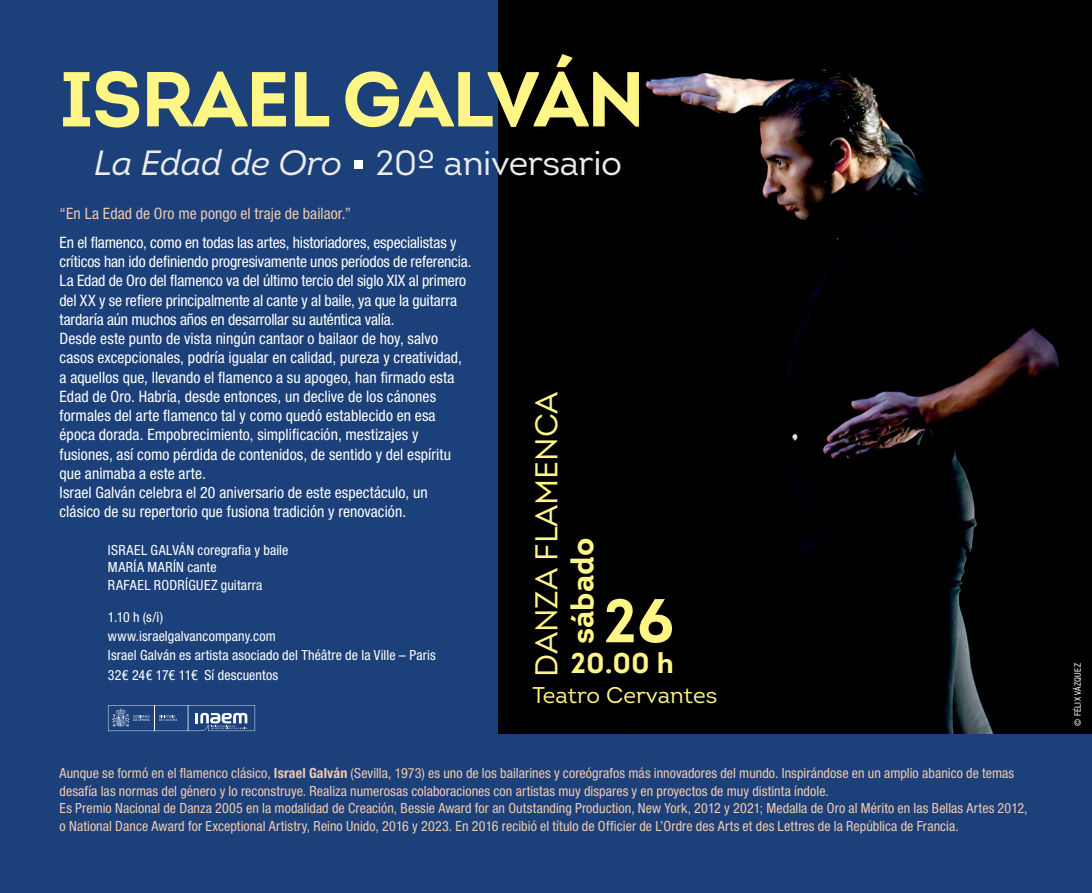
<style>
.page{position:relative;width:1092px;height:893px;background:#fff}
.page>*{position:absolute;margin:0;border:0;box-sizing:border-box;transform-origin:0 0}
.t1{font:700 77.52px "Intro";letter-spacing:-.02em;color:#fff685}
.t2{font:700 61.25px "Intro";color:#fff685}
.t3{font:35px "Intro";letter-spacing:-.01em;color:#ebeceb}
.t4{font:31.5px "Intro";color:#fff685}
.t5{font:700 31.5px "Intro";color:#fff685}
.t6{font:700 28.53px "Intro";color:#fff685}
.t7{font:22.75px "Intro";color:#fff685}
.t8{font:condensed 15.75px/19.2px "Helvetica Neue LT Std";color:#fff}
.t9{font:condensed 15.75px "Helvetica Neue LT Std";letter-spacing:.005em;color:#efcab0}
.t10{font:condensed 14px/17.5px "Helvetica Neue LT Std";letter-spacing:.005em;color:#efcab0}
.t11{font:condensed 14px/19.2px "Helvetica Neue LT Std";letter-spacing:.01em;color:#fff}
.t12{font:condensed 8.75px "Helvetica Neue LT Std";letter-spacing:.035em;color:#fff}
.s1{font-style:italic}
.s2{font-weight:700}
</style>
<div class="page">
<div style="left:0;top:0;width:1091px;height:893px;background:#1b407a"></div>
<div style="left:499px;top:0;width:592px;height:733px;background:#000001"></div>
<div style="left:355px;top:160px;width:8px;height:8px;background:#fff"></div>
<svg style="left:108px;top:705px;width:147px;height:26px"></svg>
<h1 class="t1" style="left:60px;top:50px;width:587px">ISRAEL GALVÁN</h1>
<h3 class="t3" style="left:94px;top:142px;width:529px"><span class="s1">La Edad de Oro</span> 20º aniversario</h3>
<p class="t9" style="left:60px;top:204px;width:293px">“En La Edad de Oro me pongo el traje de bailaor.”</p>
<p class="t8" style="left:60px;top:232px;width:413px">En el flamenco, como en todas las artes, historiadores, especialistas y críticos han ido definiendo progresivamente unos períodos de referencia.<br>La Edad de Oro del flamenco va del último tercio del siglo XIX al primero del XX y se refiere principalmente al cante y al baile, ya que la guitarra tardaría aún muchos años en desarrollar su auténtica valía.<br>Desde este punto de vista ningún cantaor o bailaor de hoy, salvo casos excepcionales, podría igualar en calidad, pureza y creatividad, a aquellos que, llevando el flamenco a su apogeo, han firmado esta Edad de Oro. Habría, desde entonces, un declive de los cánones formales del arte flamenco tal y como quedó establecido en esa época dorada. Empobrecimiento, simplificación, mestizajes y fusiones, así como pérdida de contenidos, de sentido y del espíritu que animaba a este arte.<br>Israel Galván celebra el 20 aniversario de este espectáculo, un clásico de su repertorio que fusiona tradición y renovación.</p>
<p class="t11" style="left:108px;top:541px;width:182px;line-height:17.5px">ISRAEL GALVÁN coregrafia y baile<br>MARÍA MARÍN cante<br>RAFAEL RODRÍGUEZ guitarra</p>
<p class="t11" style="left:108px;top:607px;width:329px">1.10 h (s/i)<br>www.israelgalvancompany.com<br>Israel Galván es artista asociado del Théâtre de la Ville – Paris 32€ 24€ 17€ 11€ Sí descuentos</p>
<h3 class="t4" style="left:527px;top:677px;width:287px;rotate:-90deg">DANZA FLAMENCA</h3>
<h3 class="t7" style="left:532px;top:681px;width:186px">Teatro Cervantes</h3>
<h3 class="t5" style="left:562px;top:644px;width:108px;rotate:-90deg">sábado</h3>
<h2 class="t2" style="left:603px;top:582px;width:72px">26</h2>
<h3 class="t6" style="left:570px;top:645px;width:105px">20.00 h</h3>
<p class="t10" style="left:60px;top:765px;width:969px">Aunque se formó en el flamenco clásico, <span class="s2">Israel Galván</span> (Sevilla, 1973) es uno de los bailarines y coreógrafos más innovadores del mundo. Inspirándose en un amplio abanico de temas desafía las normas del género y lo reconstruye. Realiza numerosas colaboraciones con artistas muy dispares y en proyectos de muy distinta índole.<br>Es Premio Nacional de Danza 2005 en la modalidad de Creación, Bessie Award for an Outstanding Production, New York, 2012 y 2021; Medalla de Oro al Mérito en las Bellas Artes 2012, o National Dance Award for Exceptional Artistry, Reino Unido, 2016 y 2023. En 2016 recibió el título de Officier de L’Ordre des Arts et des Lettres de la República de Francia.</p>
<p class="t12" style="left:1072px;top:725px;width:64px;rotate:-90deg">© FÉLIX VÁZQUEZ</p>
</div>
